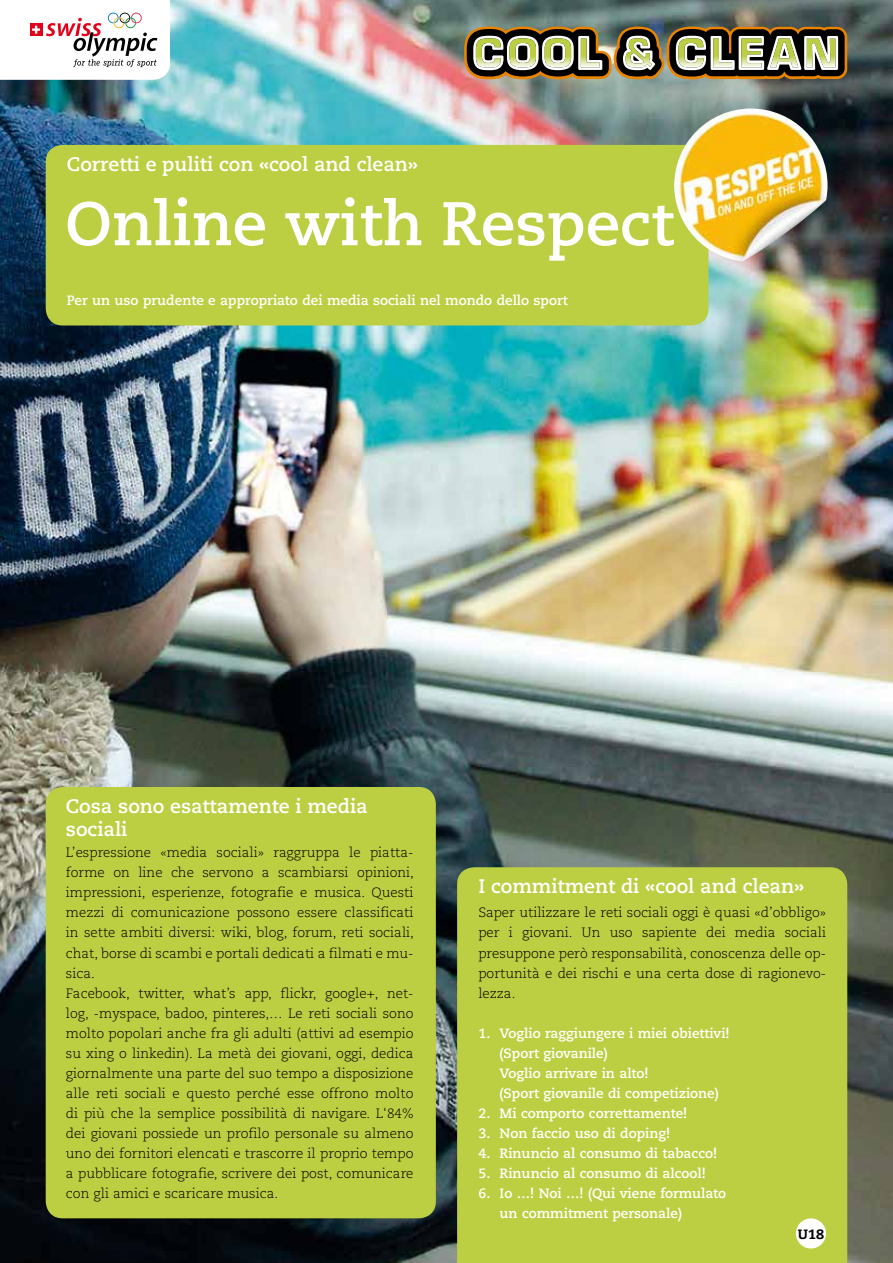
<style>
.page{position:relative;width:893px;height:1263px;background:#fff}
.page>*{position:absolute;margin:0;border:0;box-sizing:border-box;transform-origin:0 0}
.t1{font:700 61.5px "Caecilia";color:#fff}
.t2{font:700 19.5px/23.4px "Caecilia";color:#fff}
.t3{font:300 13.5px/20.1px "Caecilia";color:#000;text-align:justify}
.t4{font:700 13.5px/20.1px "Caecilia";color:#fff}
.t5{font:800 13.5px "Caecilia";color:#000}
</style>
<div class="page">
<img style="left:0;top:0;width:893px;height:1263px">
<div style="left:46px;top:145px;width:662px;height:180px;background:#bccf42;border-radius:17px"></div>
<div style="left:457px;top:867px;width:390px;height:396px;background:#bccf42"></div>
<div style="left:46px;top:787px;width:390px;height:431px;background:#bccf42;border-radius:17px"></div>
<div style="left:796px;top:1218px;width:30px;height:30px;background:#fff;border-radius:50%"></div>
<img style="left:674px;top:108px;width:153px;height:153px">
<svg style="left:464px;top:27px;width:383px;height:52px;background:#7d7450"></svg>
<svg style="left:0;top:0;width:170px;height:80px"></svg>
<h2 class="t2" style="left:67px;top:152px;width:353px">Corretti e puliti con «cool and clean»</h2>
<h1 class="t1" style="left:65px;top:188px;width:610px">Online with Respect</h1>
<p class="t4" style="left:67px;top:291px;width:502px">Per un uso prudente e appropriato dei media sociali nel mondo dello sport</p>
<h2 class="t2" style="left:66px;top:794px;width:303px">Cosa sono esattamente i media sociali</h2>
<p class="t3" style="left:66px;top:843px;width:350px;text-align:left">L’espressione «media sociali» raggruppa le piatta&shy;forme on line che servono a scambiarsi opinioni, impressioni, esperienze, fotografie e musica. Questi mezzi di comunicazione possono essere classificati in sette ambiti diversi: wiki, blog, forum, reti sociali, chat, borse di scambi e portali dedicati a filmati e mu&shy;sica.<br>Facebook, twitter, what’s app, flickr, google+, net&shy;log, -myspace, badoo, pinteres,… Le reti sociali sono molto popolari anche fra gli adulti (attivi ad esempio su xing o linkedin). La metà dei giovani, oggi, dedica giornalmente una parte del suo tempo a disposizione alle reti sociali e questo perché esse offrono molto di più che la semplice possibilità di navigare. L‘84% dei giovani possiede un profilo personale su almeno uno dei fornitori elencati e trascorre il proprio tempo a pubblicare fotografie, scrivere dei post, comunicare con gli amici e scaricare musica.</p>
<h2 class="t2" style="left:478px;top:875px;width:327px">I commitment di «cool and clean»</h2>
<p class="t3" style="left:478px;top:903px;width:349px">Saper utilizzare le reti sociali oggi è quasi «d’obbligo» per i giovani. Un uso sapiente dei media sociali presuppone però responsabilità, conoscenza delle op&shy;portunità e dei rischi e una certa dose di ragionevo&shy;lezza.</p>
<p class="t4" style="left:500px;top:1023px;width:231px;text-indent:-21px">1. Voglio raggiungere i miei obiettivi! (Sport giovanile)<br>Voglio arrivare in alto!<br>(Sport giovanile di competizione)</p>
<p class="t4" style="left:478px;top:1103px;width:210px">2. Mi comporto correttamente!</p>
<p class="t4" style="left:478px;top:1123px;width:193px">3. Non faccio uso di doping!</p>
<p class="t4" style="left:478px;top:1143px;width:240px">4. Rinuncio al consumo di tabacco!</p>
<p class="t4" style="left:478px;top:1164px;width:229px">5. Rinuncio al consumo di alcool!</p>
<p class="t4" style="left:500px;top:1184px;width:228px;text-indent:-21px">6. Io …! Noi …! (Qui viene formulato un commitment personale)</p>
<p class="t5" style="left:798px;top:1225px;width:28px">U18</p>
</div>
